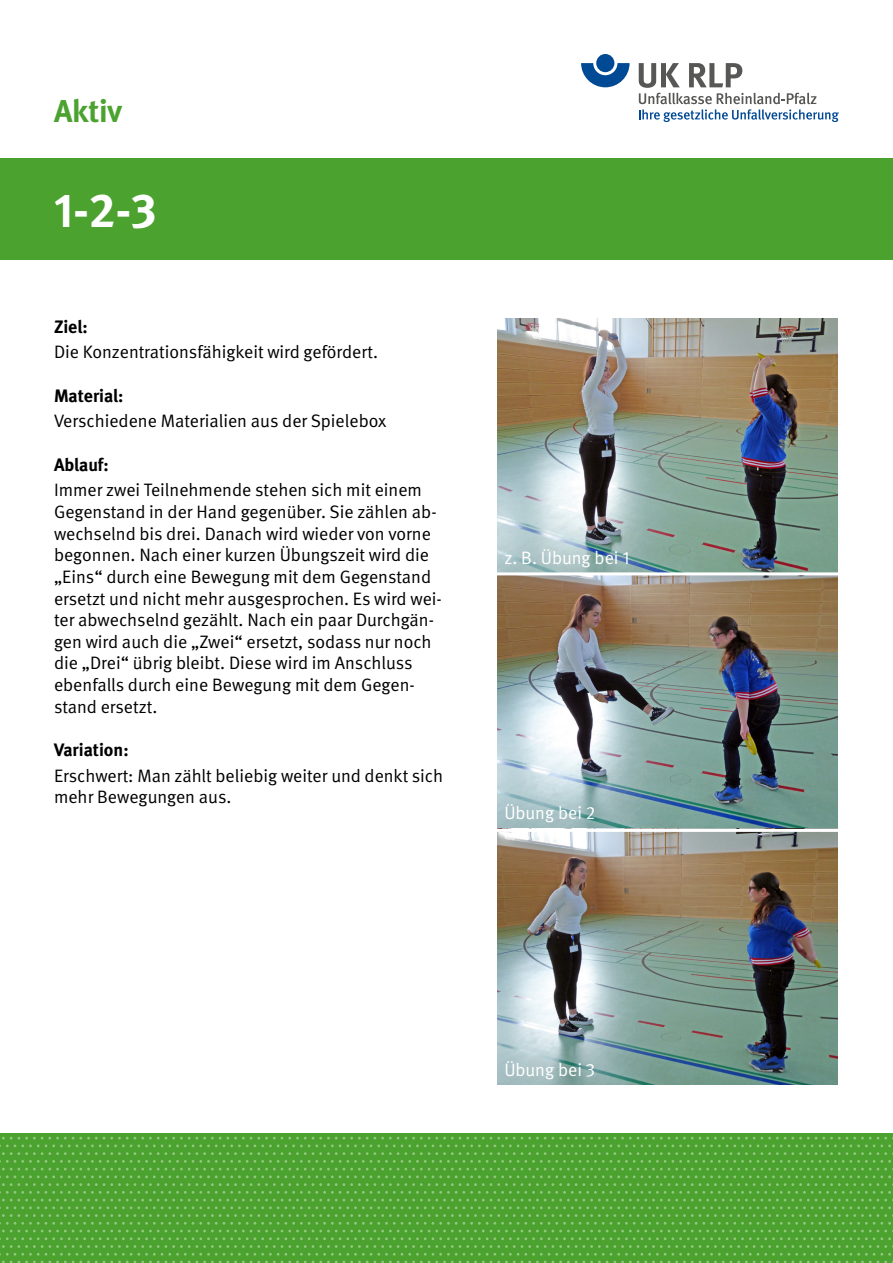
<style>
.page{position:relative;width:893px;height:1263px;background:#fff}
.page>*{position:absolute;margin:0;border:0;box-sizing:border-box;transform-origin:0 0}
.t1{font:700 48px "DGUV Meta";color:#fff}
.t2{font:700 31.5px "DGUV Meta";color:#4ca22f}
.t3{font:18px/21.6px "DGUV Meta";color:#000}
.t4{font:700 18px "DGUV Meta";color:#000}
.t5{font:18px "DGUV Meta";color:#fff}
</style>
<div class="page">
<svg style="left:581px;top:63px;width:49px;height:24px"></svg>
<div style="left:596px;top:54px;width:18px;height:18px;background:#004994;border-radius:50%"></div>
<svg style="left:639px;top:63px;width:200px;height:59px"></svg>
<div style="left:0;top:1133px;width:893px;height:130px;background:#4ca22f"></div>
<svg style="left:0;top:1137px;width:893px;height:126px"></svg>
<div style="left:0;top:158px;width:893px;height:101px;background:#4ca22f"></div>
<img style="left:498px;top:319px;width:340px;height:765px">
<hr style="left:492px;top:572px;width:354px;height:3px;background:#fff">
<hr style="left:492px;top:829px;width:354px;height:3px;background:#fff">
<h2 class="t2" style="left:54px;top:92px;width:70px">Aktiv</h2>
<p class="t1" style="left:54px;top:182px;width:104px">1-2-3</p>
<p class="t4" style="left:54px;top:316px;width:35px">Ziel:</p>
<p class="t3" style="left:54px;top:342px;width:325px">Die Konzentrationsfähigkeit wird gefördert.</p>
<p class="t4" style="left:54px;top:385px;width:71px">Material:</p>
<p class="t3" style="left:54px;top:411px;width:334px">Verschiedene Materialien aus der Spielebox</p>
<p class="t4" style="left:54px;top:454px;width:56px">Ablauf:</p>
<p class="t3" style="left:54px;top:480px;width:389px">Immer zwei Teilnehmende stehen sich mit einem Gegenstand in der Hand gegenüber. Sie zählen ab&shy;wechselnd bis drei. Danach wird wieder von vorne begonnen. Nach einer kurzen Übungszeit wird die „Eins“ durch eine Bewegung mit dem Gegenstand ersetzt und nicht mehr ausgesprochen. Es wird wei&shy;ter abwechselnd gezählt. Nach ein paar Durchgän&shy;gen wird auch die „Zwei“ ersetzt, sodass nur noch die „Drei“ übrig bleibt. Diese wird im Anschluss ebenfalls durch eine Bewegung mit dem Gegen&shy;stand ersetzt.</p>
<p class="t4" style="left:54px;top:739px;width:76px">Variation:</p>
<p class="t3" style="left:54px;top:765px;width:391px">Erschwert: Man zählt beliebig weiter und denkt sich mehr Bewegungen aus.</p>
<p class="t5" style="left:504px;top:547px;width:126px">z. B. Übung bei 1</p>
<p class="t5" style="left:504px;top:802px;width:92px">Übung bei 2</p>
<p class="t5" style="left:504px;top:1059px;width:92px">Übung bei 3</p>
</div>
